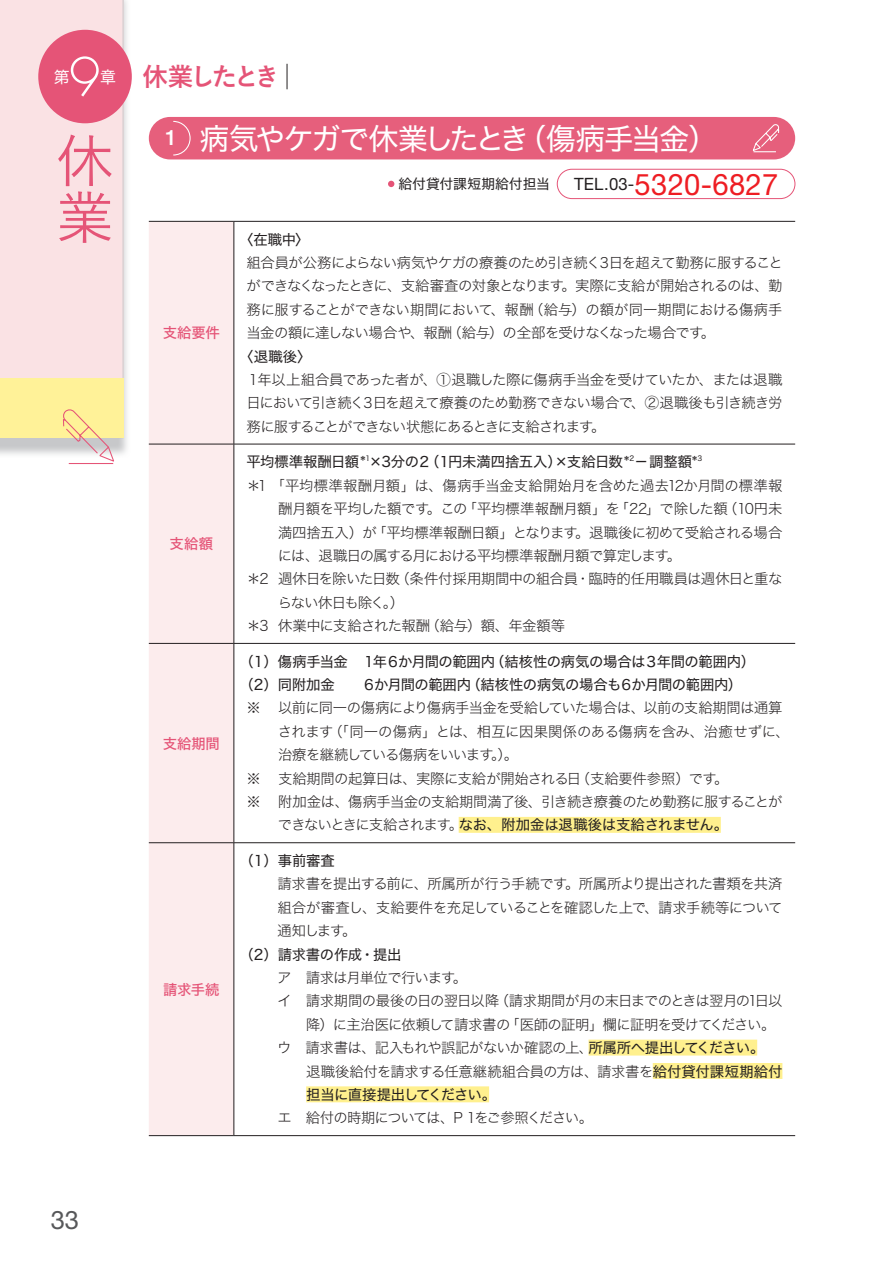
<style>
.page{position:relative;width:893px;height:1263px;background:#fff}
.page>*{position:absolute;margin:0;border:0;box-sizing:border-box;transform-origin:0 0}
.t1{font:500 57.45px/56.8px "Yu Go";color:#e55477}
.t2{font:300 52.05px "Futura";color:#fff}
.t3{font:29.7px "Hira Kaku Std N W4";letter-spacing:-.065em;color:#fff}
.t4{font:29.7px "Helvetica Neue LT Std";letter-spacing:.01em;color:#ee1d23}
.t5{font:700 25.5px "Yu Go";letter-spacing:-.14em;color:#e55477}
.t6{font:25.5px "Helvetica Neue LT Std";color:#57585a}
.t7{font:15.9px "Hira Kaku Std N W4";color:#fff}
.t8{font:14.4px/23.4px "Hira Kaku Std N W2";letter-spacing:-.04em;color:#231f20;text-align:justify}
.t9{font:14.4px/23.4px "Hira Kaku Std N W4";letter-spacing:-.025em;color:#231f20}
.t10{font:14.4px "Hira Kaku Std N W2";letter-spacing:-.06em;color:#231f20}
.t11{font:14.4px "Hira Kaku Std N W2";letter-spacing:-.01em;color:#231f20}
.t12{font:14.4px "Hira Kaku Std N W2";letter-spacing:-.005em;color:#231f20}
.t13{font:14.4px "Hira Kaku Std N W2";letter-spacing:-.095em;color:#231f20}
.t14{font:14.4px "Hira Kaku Std N W2";letter-spacing:-.065em;color:#231f20}
.t15{font:14.4px "Hira Kaku Std N W5";letter-spacing:-.01em;color:#e55477}
.t16{font:14.4px "Hira Kaku Std N W4";letter-spacing:-.06em;color:#231f20}
.t17{font:14.4px "Hira Kaku Std N W2";letter-spacing:-.085em;color:#231f20}
.t18{font:13.8px "Hira Kaku Std N W4";letter-spacing:-.005em;color:#231f20}
.s1{font-family:"Hira Kaku Std N W4";font-weight:400;font-size:15.9px;color:#fff}
.s2{font-family:"Helvetica Neue LT Std";font-weight:500;font-size:21.3px}
.s3{font-size:16.95px;color:#231f20}
.s4{font-family:"Hira Kaku Std N W2"}
.s5{font-family:"Hira Kaku Std N W4"}
</style>
<div class="page">
<svg style="left:0;top:0;width:130px;height:455px"></svg>
<div style="left:0;top:0;width:123px;height:378px;background:#fae2e4"></div>
<div style="left:0;top:378px;width:123px;height:60px;background:#fff298"></div>
<div style="left:557px;top:169px;width:238px;height:30px;border:1px solid #e55477;border-radius:15px"></div>
<svg style="left:388px;top:181px;width:6px;height:6px"></svg>
<div style="left:149px;top:117px;width:646px;height:42px;background:#e65f7c;border-radius:21px"></div>
<svg style="left:173px;top:120px;width:18px;height:36px"></svg>
<svg style="left:753px;top:124px;width:27px;height:28px"></svg>
<div style="left:149px;top:222px;width:85px;height:913px;background:#fceced"></div>
<hr style="left:149px;top:221px;width:85px;height:1px;background:#231f20">
<hr style="left:234px;top:221px;width:561px;height:1px;background:#231f20">
<hr style="left:234px;top:222px;width:1px;height:222px;background:#231f20">
<hr style="left:149px;top:444px;width:85px;height:1px;background:#231f20">
<hr style="left:234px;top:444px;width:561px;height:1px;background:#231f20">
<hr style="left:234px;top:444px;width:1px;height:199px;background:#231f20">
<hr style="left:149px;top:643px;width:85px;height:1px;background:#231f20">
<hr style="left:234px;top:643px;width:561px;height:1px;background:#231f20">
<hr style="left:234px;top:644px;width:1px;height:198px;background:#231f20">
<hr style="left:149px;top:842px;width:85px;height:1px;background:#231f20">
<hr style="left:234px;top:842px;width:561px;height:1px;background:#231f20">
<hr style="left:234px;top:843px;width:1px;height:292px;background:#231f20">
<hr style="left:149px;top:1135px;width:85px;height:1px;background:#231f20">
<hr style="left:234px;top:1135px;width:561px;height:1px;background:#231f20">
<div style="left:459px;top:817px;width:262px;height:16px;background:#fff08e"></div>
<div style="left:589px;top:1039px;width:168px;height:16px;background:#fff08e"></div>
<div style="left:653px;top:1063px;width:129px;height:16px;background:#fff08e"></div>
<div style="left:306px;top:1086px;width:183px;height:16px;background:#fff08e"></div>
<div style="left:38px;top:30px;width:94px;height:93px;background:#e55477;border-radius:50%"></div>
<svg style="left:287px;top:64px;width:1px;height:25px"></svg>
<svg style="left:61px;top:409px;width:54px;height:53px"></svg>
<hr style="left:69px;top:463px;width:44px;height:1px;background:#e55477">
<h2 class="t2" style="left:69px;top:44px;width:34px">9</h2>
<h3 class="t5" style="left:100px;top:63px;width:181px"><span class="s1">章</span> 休業したとき</h3>
<p class="t7" style="left:54px;top:65px;width:17px">第</p>
<h1 class="t1" style="left:56px;top:125px;width:57px">休業</h1>
<h3 class="t6" style="left:51px;top:1204px;width:30px">33</h3>
<h3 class="t3" style="left:165px;top:116px;width:554px"><span class="s2">1</span> 病気やケガで休業したとき（傷病手当金）</h3>
<p class="t15" style="left:163px;top:322px;width:59px">支給要件</p>
<p class="t15" style="left:170px;top:533px;width:45px">支給額</p>
<p class="t15" style="left:163px;top:732px;width:59px">支給期間</p>
<p class="t15" style="left:163px;top:978px;width:58px">請求手続</p>
<p class="t18" style="left:399px;top:174px;width:153px">給付貸付課短期給付担当</p>
<h3 class="t4" style="left:574px;top:166px;width:206px"><span class="s3">TEL.03-</span>5320-6827</h3>
<p class="t9" style="left:239px;top:227px;width:72px">〈在職中〉</p>
<p class="t8" style="left:246px;top:251px;width:538px">組合員が公務によらない病気やケガの療養のため引き続く３日を超えて勤務に服することができなくなったときに、支給審査の対象となります。実際に支給が開始されるのは、勤務に服することができない期間において、報酬（給与）の額が同一期間における傷病手当金の額に達しない場合や、報酬（給与）の全部を受けなくなった場合です。</p>
<p class="t9" style="left:239px;top:344px;width:74px">〈退職後〉</p>
<p class="t8" style="left:246px;top:367px;width:538px">１年以上組合員であった者が、①退職した際に傷病手当金を受けていたか、または退職日において引き続く３日を超えて療養のため勤務できない場合で、②退職後も引き続き労務に服することができない状態にあるときに支給されます。</p>
<p class="t9" style="left:247px;top:450px;width:457px">平均標準報酬日額*<sup>1</sup>×3分の２（１円未満四捨五入）×支給日数*<sup>2</sup>－調整額*<sup>3</sup></p>
<p class="t11" style="left:246px;top:474px;width:538px">＊1 「平均標準報酬月額」は、傷病手当金支給開始月を含めた過去12か月間の標準報</p>
<p class="t8" style="left:278px;top:497px;width:506px">酬月額を平均した額です。この「平均標準報酬月額」を「22」で除した額（10円未</p>
<p class="t8" style="left:278px;top:520px;width:506px">満四捨五入）が「平均標準報酬日額」となります。退職後に初めて受給される場合</p>
<p class="t10" style="left:278px;top:545px;width:405px">には、退職日の属する月における平均標準報酬月額で算定します。</p>
<p class="t8" style="left:246px;top:567px;width:538px">＊2 週休日を除いた日数（条件付採用期間中の組合員・臨時的任用職員は週休日と重な</p>
<p class="t17" style="left:278px;top:591px;width:128px">らない休日も除く。）</p>
<p class="t8" style="left:246px;top:614px;width:320px">＊3 休業中に支給された報酬（給与）額、年金額等</p>
<p class="t9" style="left:239px;top:649px;width:517px">（1）傷病手当金　１年６か月間の範囲内（結核性の病気の場合は３年間の範囲内）（2）同附加金　　６か月間の範囲内（結核性の病気の場合も６か月間の範囲内）</p>
<p class="t8" style="left:246px;top:696px;width:537px">※ 以前に同一の傷病により傷病手当金を受給していた場合は、以前の支給期間は通算</p>
<p class="t12" style="left:278px;top:721px;width:513px">されます（「同一の傷病」とは、相互に因果関係のある傷病を含み、治癒せずに、</p>
<p class="t14" style="left:278px;top:744px;width:242px">治療を継続している傷病をいいます。）。</p>
<p class="t8" style="left:246px;top:766px;width:484px">※ 支給期間の起算日は、実際に支給が開始される日（支給要件参照）です。</p>
<p class="t8" style="left:246px;top:789px;width:537px">※ 附加金は、傷病手当金の支給期間満了後、引き続き療養のため勤務に服することが</p>
<p class="t9" style="left:278px;top:813px;width:451px"><span class="s4">できないときに支給されます。</span>なお、附加金は退職後は支給されません。</p>
<p class="t9" style="left:239px;top:849px;width:97px">（1）事前審査</p>
<p class="t8" style="left:277px;top:872px;width:507px">請求書を提出する前に、所属所が行う手続です。所属所より提出された書類を共済組合が審査し、支給要件を充足していることを確認した上で、請求手続等について通知します。</p>
<p class="t9" style="left:239px;top:942px;width:163px">（2）請求書の作成・提出</p>
<p class="t8" style="left:277px;top:965px;width:191px">ア　請求は月単位で行います。</p>
<p class="t10" style="left:277px;top:990px;width:507px">イ　請求期間の最後の日の翌日以降（請求期間が月の末日までのときは翌月の1日以</p>
<p class="t8" style="left:306px;top:1012px;width:471px">降）に主治医に依頼して請求書の「医師の証明」欄に証明を受けてください。</p>
<p class="t8" style="left:277px;top:1036px;width:489px">ウ　請求書は、記入もれや誤記がないか確認の上、<span class="s5">所属所へ提出してください。</span></p>
<p class="t8" style="left:277px;top:1059px;width:506px">　　退職後給付を請求する任意継続組合員の方は、請求書を<span class="s5">給付貸付課短期給付</span></p>
<p class="t16" style="left:306px;top:1083px;width:192px">担当に直接提出してください。</p>
<p class="t13" style="left:277px;top:1107px;width:317px">エ　給付の時期については、P１をご参照ください。</p>
</div>
